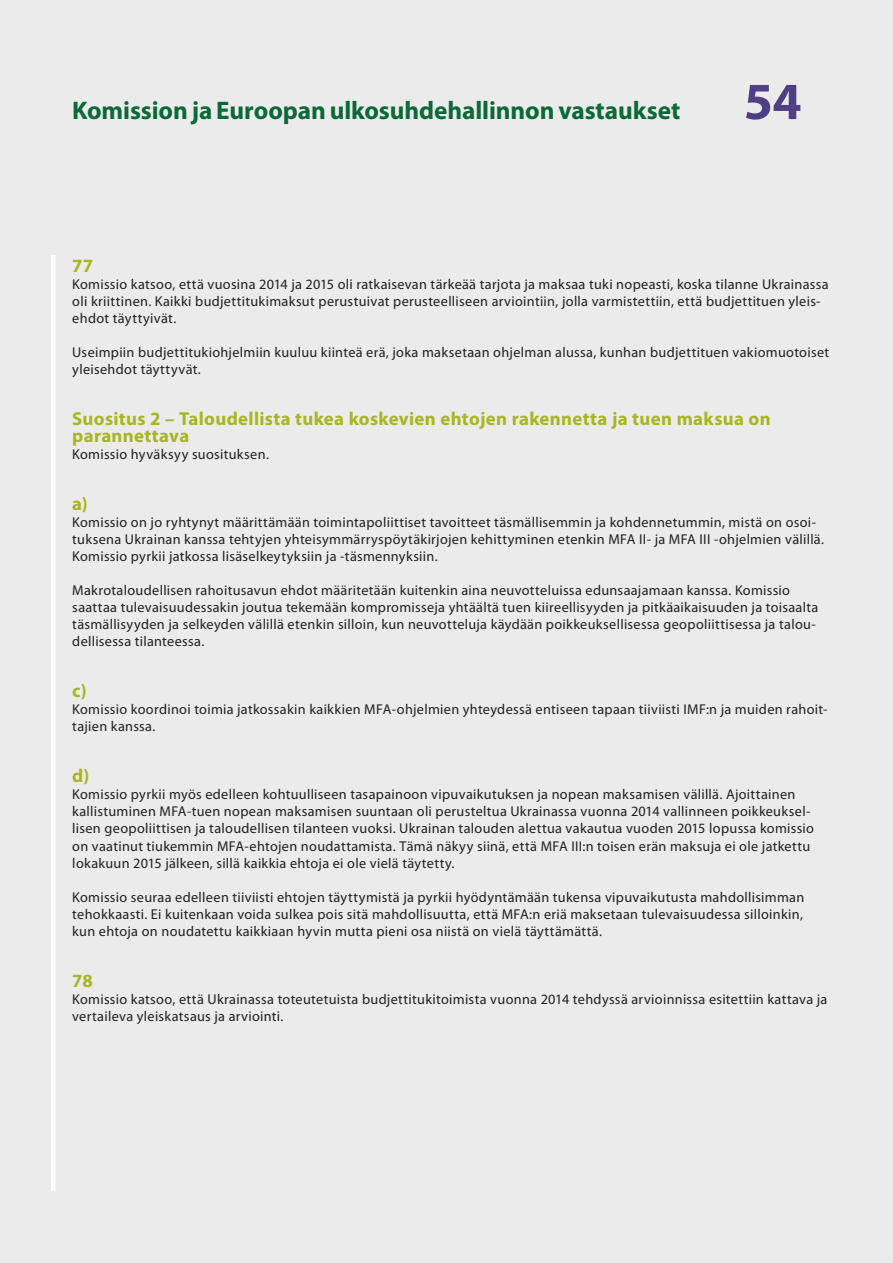
<style>
.page{position:relative;width:893px;height:1263px;background:#ebebeb}
.page>*{position:absolute;margin:0;border:0;box-sizing:border-box;transform-origin:0 0}
.t1{font:700 25.5px "Myriad Pro";letter-spacing:-.005em;color:#0b6938}
.K_03_-_REP_CHIFFRE{font:700 18.75px/17px "Myriad Pro";letter-spacing:.02em;color:#a7b621}
.K_04_-_REP_TEXTE_COU{font:14.25px/17px "Myriad Pro";letter-spacing:.02em;color:#231f20}
.s1{font-size:52.5px;color:#4f4085}
</style>
<div class="page">
<div style="left:51px;top:255px;width:5px;height:936px;background:#fff"></div>
<h1 class="t1" style="left:72px;top:94px;width:731px">Komission ja Euroopan ulkosuhdehallinnon vastaukset <span class="s1">54</span></h1>
<p class="K_03_-_REP_CHIFFRE" style="left:72px;top:257px;width:22px">77</p>
<p class="K_04_-_REP_TEXTE_COU" style="left:72px;top:276px;width:758px">Komissio katsoo, että vuosina 2014 ja 2015 oli ratkaisevan tärkeää tarjota ja maksaa tuki nopeasti, koska tilanne Ukrainassa oli kriittinen. Kaikki budjettitukimaksut perustuivat perusteelliseen arviointiin, jolla varmistettiin, että budjettituen yleis&shy;ehdot täyttyivät.</p>
<p class="K_04_-_REP_TEXTE_COU" style="left:72px;top:344px;width:758px">Useimpiin budjettitukiohjelmiin kuuluu kiinteä erä, joka maksetaan ohjelman alussa, kunhan budjettituen vakiomuotoiset yleisehdot täyttyvät.</p>
<p class="K_03_-_REP_CHIFFRE" style="left:72px;top:410px;width:700px">Suositus 2 – Taloudellista tukea koskevien ehtojen rakennetta ja tuen maksua on parannettava</p>
<p class="K_04_-_REP_TEXTE_COU" style="left:72px;top:446px;width:198px">Komissio hyväksyy suosituksen.</p>
<p class="K_03_-_REP_CHIFFRE" style="left:72px;top:495px;width:17px">a)</p>
<p class="K_04_-_REP_TEXTE_COU" style="left:72px;top:514px;width:753px">Komissio on jo ryhtynyt määrittämään toimintapoliittiset tavoitteet täsmällisemmin ja kohdennetummin, mistä on osoi&shy;tuksena Ukrainan kanssa tehtyjen yhteisymmärryspöytäkirjojen kehittyminen etenkin MFA II- ja MFA III -ohjelmien välillä.<br>Komissio pyrkii jatkossa lisäselkeytyksiin ja -täsmennyksiin.</p>
<p class="K_04_-_REP_TEXTE_COU" style="left:72px;top:582px;width:748px">Makrotaloudellisen rahoitusavun ehdot määritetään kuitenkin aina neuvotteluissa edunsaajamaan kanssa. Komissio saattaa tulevaisuudessakin joutua tekemään kompromisseja yhtäältä tuen kiireellisyyden ja pitkäaikaisuuden ja toisaalta täsmällisyyden ja selkeyden välillä etenkin silloin, kun neuvotteluja käydään poikkeuksellisessa geopoliittisessa ja talou&shy;dellisessa tilanteessa.</p>
<p class="K_03_-_REP_CHIFFRE" style="left:72px;top:682px;width:16px">c)</p>
<p class="K_04_-_REP_TEXTE_COU" style="left:72px;top:701px;width:757px">Komissio koordinoi toimia jatkossakin kaikkien MFA-ohjelmien yhteydessä entiseen tapaan tiiviisti IMF:n ja muiden rahoit&shy;tajien kanssa.</p>
<p class="K_03_-_REP_CHIFFRE" style="left:72px;top:767px;width:19px">d)</p>
<p class="K_04_-_REP_TEXTE_COU" style="left:72px;top:786px;width:743px">Komissio pyrkii myös edelleen kohtuulliseen tasapainoon vipuvaikutuksen ja nopean maksamisen välillä. Ajoittainen kallistuminen MFA-tuen nopean maksamisen suuntaan oli perusteltua Ukrainassa vuonna 2014 vallinneen poikkeuksel&shy;lisen geopoliittisen ja taloudellisen tilanteen vuoksi. Ukrainan talouden alettua vakautua vuoden 2015 lopussa komissio on vaatinut tiukemmin MFA-ehtojen noudattamista. Tämä näkyy siinä, että MFA III:n toisen erän maksuja ei ole jatkettu lokakuun 2015 jälkeen, sillä kaikkia ehtoja ei ole vielä täytetty.</p>
<p class="K_04_-_REP_TEXTE_COU" style="left:72px;top:888px;width:734px;text-align:justify">Komissio seuraa edelleen tiiviisti ehtojen täyttymistä ja pyrkii hyödyntämään tukensa vipuvaikutusta mahdollisimman tehokkaasti. Ei kuitenkaan voida sulkea pois sitä mahdollisuutta, että MFA:n eriä maksetaan tulevaisuudessa silloinkin, kun ehtoja on noudatettu kaikkiaan hyvin mutta pieni osa niistä on vielä täyttämättä.</p>
<p class="K_03_-_REP_CHIFFRE" style="left:72px;top:971px;width:22px">78</p>
<p class="K_04_-_REP_TEXTE_COU" style="left:72px;top:990px;width:757px">Komissio katsoo, että Ukrainassa toteutetuista budjettitukitoimista vuonna 2014 tehdyssä arvioinnissa esitettiin kattava ja vertaileva yleiskatsaus ja arviointi.</p>
</div>
